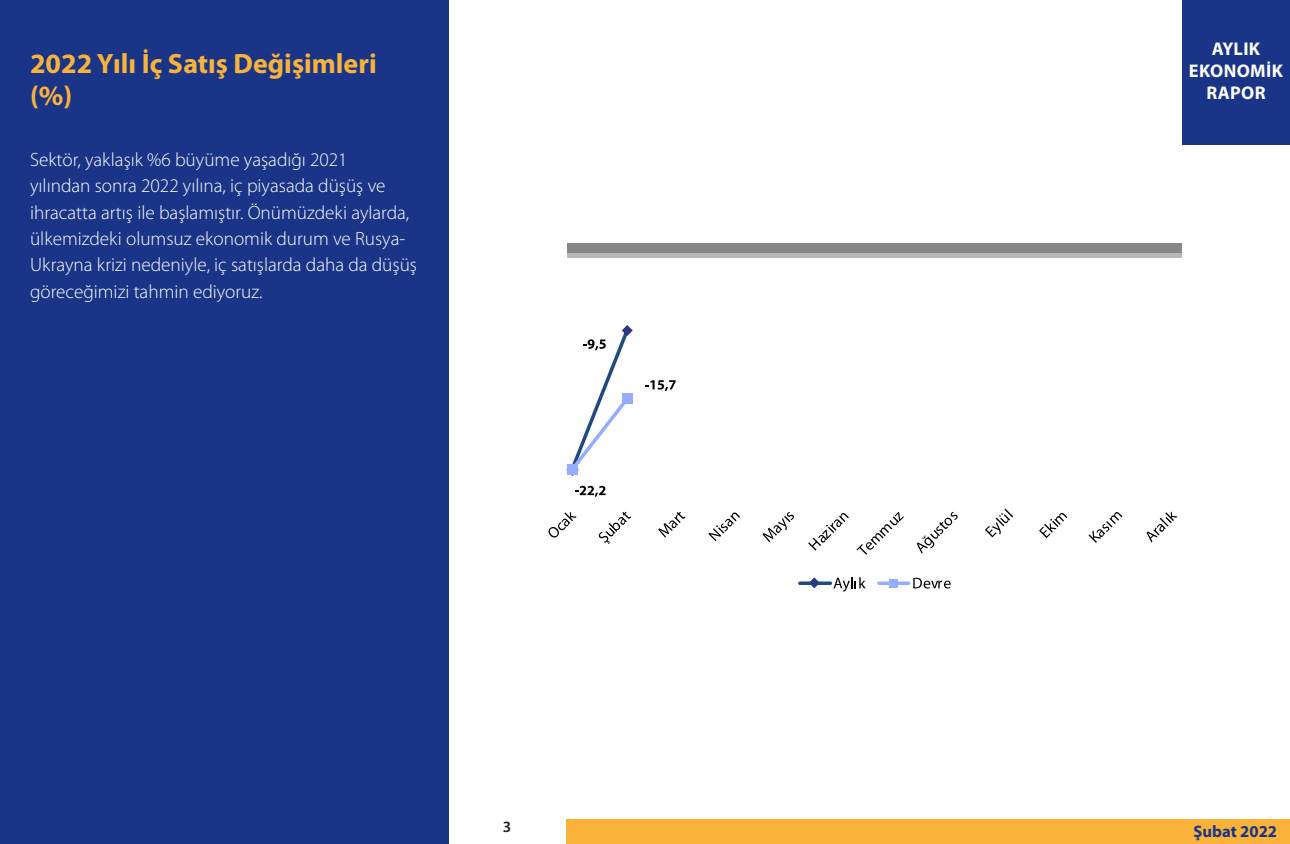
<style>
.page{position:relative;width:1290px;height:844px;background:#fff}
.page>*{position:absolute;margin:0;border:0;box-sizing:border-box;transform-origin:0 0}
.Heading_1{font:700 28px/32.2px "Myriad Pro";color:#f9b33a}
.t1{font:300 19.25px/26.2px "Myriad Pro";color:#fff}
.t2{font:700 18.38px/22.1px "Myriad Pro";letter-spacing:.02em;color:#fff;text-align:center}
.t3{font:700 16.62px "Myriad Pro";color:#1a3588}
.t4{font:600 15.75px "Myriad Pro";color:#231f20}
</style>
<div class="page">
<div style="left:1182px;top:0;width:108px;height:145px;background:#1a3588"></div>
<div style="left:566px;top:819px;width:724px;height:24px;background:#f9b33a"></div>
<div style="left:0;top:0;width:448px;height:843px;background:#1a3588"></div>
<hr style="left:567px;top:253px;width:614px;height:4px;background:#b8b8b8">
<div style="left:567px;top:243px;width:614px;height:10px;background:#878787"></div>
<div style="left:889px;top:579px;width:8px;height:8px;background:#94adff"></div>
<svg style="left:575px;top:485px;width:30px;height:11px"></svg>
<svg style="left:566px;top:325px;width:67px;height:151px"></svg>
<svg style="left:645px;top:380px;width:31px;height:11px"></svg>
<svg style="left:548px;top:512px;width:29px;height:26px"></svg>
<svg style="left:598px;top:511px;width:33px;height:33px"></svg>
<svg style="left:658px;top:511px;width:27px;height:26px"></svg>
<svg style="left:708px;top:512px;width:32px;height:29px"></svg>
<svg style="left:762px;top:512px;width:32px;height:30px"></svg>
<svg style="left:808px;top:513px;width:41px;height:37px"></svg>
<svg style="left:856px;top:511px;width:48px;height:43px"></svg>
<svg style="left:917px;top:511px;width:41px;height:42px"></svg>
<svg style="left:985px;top:508px;width:28px;height:29px"></svg>
<svg style="left:1039px;top:512px;width:28px;height:26px"></svg>
<svg style="left:1088px;top:512px;width:34px;height:30px"></svg>
<svg style="left:1146px;top:511px;width:31px;height:31px"></svg>
<svg style="left:800px;top:581px;width:30px;height:4px"></svg>
<svg style="left:808px;top:577px;width:13px;height:11px"></svg>
<svg style="left:833px;top:577px;width:33px;height:14px"></svg>
<svg style="left:879px;top:581px;width:29px;height:4px"></svg>
<svg style="left:913px;top:577px;width:38px;height:11px"></svg>
<p class="Heading_1" style="left:30px;top:46px;width:348px">2022 Yılı İç Satış Değişimleri (%)</p>
<p class="t1" style="left:30px;top:146px;width:388px">Sektör, yaklaşık %6 büyüme yaşadığı 2021<br>yılından sonra 2022 yılına, iç piyasada düşüş ve ihracatta artış ile başlamıştır. Önümüzdeki aylarda, ülkemizdeki olumsuz ekonomik durum ve Rusya-Ukrayna krizi nedeniyle, iç satışlarda daha da düşüş göreceğimizi tahmin ediyoruz.</p>
<p class="t4" style="left:503px;top:816px;width:10px">3</p>
<p class="t2" style="left:1189px;top:37px;width:96px">AYLIK<br>EKONOMIK<br>RAPOR</p>
<p class="t3" style="left:1193px;top:820px;width:85px">Şubat 2022</p>
</div>
